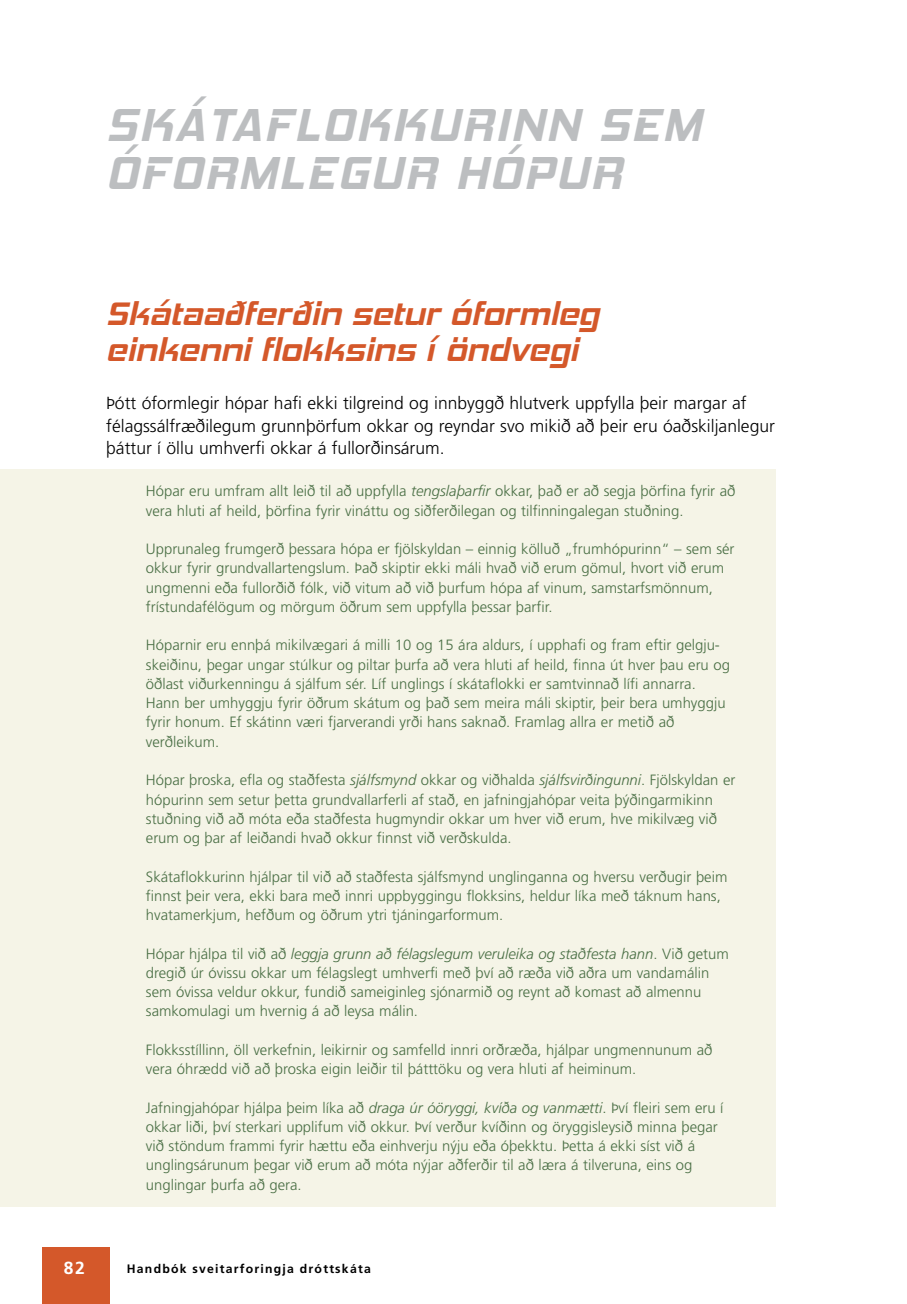
<style>
.page{position:relative;width:907px;height:1304px;background:#fff}
.page>*{position:absolute;margin:0;border:0;box-sizing:border-box;transform-origin:0 0}
.t1{font:italic 700 47.25px "Hemi Head Rg";letter-spacing:.05em;color:#bcbec0}
.t2{font:italic 700 33.25px/36.8px "Hemi Head Rg";color:#d4582a}
.t3{font:300 17.5px/22.8px "Frutiger";color:#000}
.t4{font:700 17.5px "Frutiger";color:#fff}
.t5{font:300 14.88px/19.2px "Frutiger";color:#496e44}
.t6{font:700 12.25px "Frutiger";letter-spacing:.1em;color:#000}
.s1{font-style:italic}
</style>
<div class="page">
<div style="left:42px;top:1247px;width:68px;height:57px;background:#d4582a"></div>
<div style="left:0;top:469px;width:776px;height:737px;background:#f5f4e7"></div>
<h1 class="t1" style="left:106px;top:97px;width:387px">SKÁTAFLOKKURINN</h1>
<h1 class="t1" style="left:599px;top:97px;width:104px">SEM</h1>
<h1 class="t1" style="left:106px;top:144px;width:98px">ÓFORML</h1>
<h1 class="t1" style="left:307px;top:144px;width:317px">EGUR HÓPUR</h1>
<h2 class="t2" style="left:106px;top:295px;width:494px">Skátaaðferðin setur óformleg einkenni flokksins í öndvegi</h2>
<p class="t3" style="left:106px;top:392px;width:670px">Þótt óformlegir hópar hafi ekki tilgreind og innbyggð hlutverk uppfylla þeir margar af félagssálfræðilegum grunnþörfum okkar og reyndar svo mikið að þeir eru óaðskiljanlegur þáttur í öllu umhverfi okkar á fullorðinsárum.</p>
<p class="t5" style="left:146px;top:482px;width:591px">Hópar eru umfram allt leið til að uppfylla <span class="s1">tengslaþarfir</span> okkar, það er að segja þörfina fyrir að vera hluti af heild, þörfina fyrir vináttu og siðferðilegan og tilfinningalegan stuðning.</p>
<p class="t5" style="left:146px;top:540px;width:590px">Upprunaleg frumgerð þessara hópa er fjölskyldan – einnig kölluð „frumhópurinn“ – sem sér okkur fyrir grundvallartengslum. Það skiptir ekki máli hvað við erum gömul, hvort við erum ungmenni eða fullorðið fólk, við vitum að við þurfum hópa af vinum, samstarfsmönnum, frístundafélögum og mörgum öðrum sem uppfylla þessar þarfir.</p>
<p class="t5" style="left:146px;top:636px;width:586px">Hóparnir eru ennþá mikilvægari á milli 10 og 15 ára aldurs, í upphafi og fram eftir gelgju&shy;skeiðinu, þegar ungar stúlkur og piltar þurfa að vera hluti af heild, finna út hver þau eru og öðlast viðurkenningu á sjálfum sér. Líf unglings í skátaflokki er samtvinnað lífi annarra.<br>Hann ber umhyggju fyrir öðrum skátum og það sem meira máli skiptir, þeir bera umhyggju fyrir honum. Ef skátinn væri fjarverandi yrði hans saknað. Framlag allra er metið að verðleikum.</p>
<p class="t5" style="left:146px;top:771px;width:591px">Hópar þroska, efla og staðfesta <span class="s1">sjálfsmynd</span> okkar og viðhalda <span class="s1">sjálfsvirðingunni</span>. Fjölskyldan er hópurinn sem setur þetta grundvallarferli af stað, en jafningjahópar veita þýðingarmikinn stuðning við að móta eða staðfesta hugmyndir okkar um hver við erum, hve mikilvæg við erum og þar af leiðandi hvað okkur finnst við verðskulda.</p>
<p class="t5" style="left:146px;top:867px;width:583px">Skátaflokkurinn hjálpar til við að staðfesta sjálfsmynd unglinganna og hversu verðugir þeim finnst þeir vera, ekki bara með innri uppbyggingu flokksins, heldur líka með táknum hans, hvatamerkjum, hefðum og öðrum ytri tjáningarformum.</p>
<p class="t5" style="left:146px;top:944px;width:584px">Hópar hjálpa til við að <span class="s1">leggja grunn að félagslegum veruleika og staðfesta hann</span>. Við getum dregið úr óvissu okkar um félagslegt umhverfi með því að ræða við aðra um vandamálin sem óvissa veldur okkur, fundið sameiginleg sjónarmið og reynt að komast að almennu samkomulagi um hvernig á að leysa málin.</p>
<p class="t5" style="left:146px;top:1040px;width:568px">Flokksstíllinn, öll verkefnin, leikirnir og samfelld innri orðræða, hjálpar ungmennunum að vera óhrædd við að þroska eigin leiðir til þátttöku og vera hluti af heiminum.</p>
<p class="t5" style="left:146px;top:1098px;width:579px">Jafningjahópar hjálpa þeim líka að <span class="s1">draga úr óöryggi, kvíða og vanmætti</span>. Því fleiri sem eru í okkar liði, því sterkari upplifum við okkur. Því verður kvíðinn og öryggisleysið minna þegar við stöndum frammi fyrir hættu eða einhverju nýju eða óþekktu. Þetta á ekki síst við á unglingsárunum þegar við erum að móta nýjar aðferðir til að læra á tilveruna, eins og unglingar þurfa að gera.</p>
<p class="t4" style="left:64px;top:1257px;width:23px">82</p>
<p class="t6" style="left:127px;top:1261px;width:245px">Handbók sveitarforingja dróttskáta</p>
</div>
